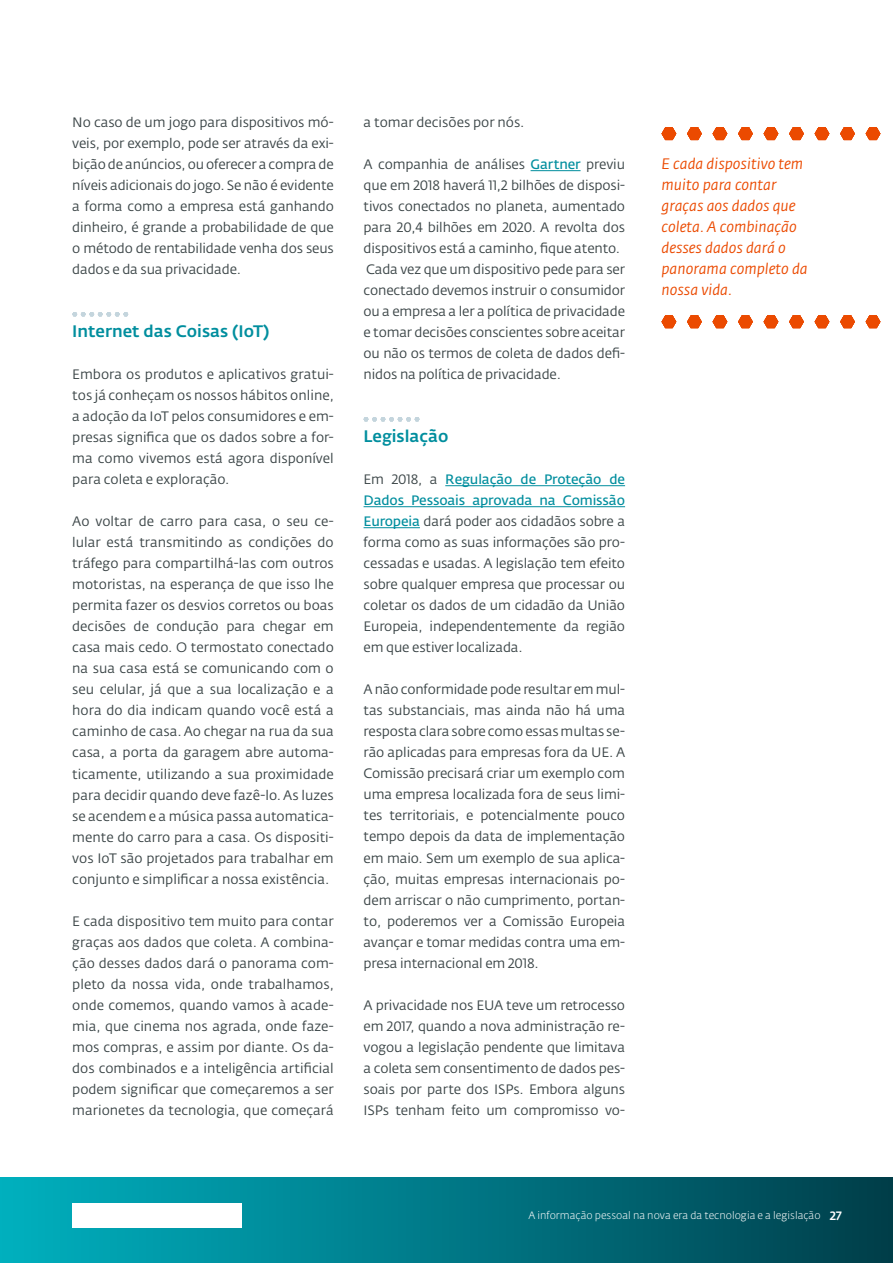
<style>
.page{position:relative;width:893px;height:1263px;background:#fff}
.page>*{position:absolute;margin:0;border:0;box-sizing:border-box;transform-origin:0 0}
.t1{font:500 16.5px "Fedra Sans Alt Pro";color:#008e9e}
.t2{font:italic 15px/21px "Fedra Sans Alt Pro";color:#eb4a00}
.t3{font:13.5px/21px "Fedra Sans Alt Pro";letter-spacing:-.01em;color:#3a4446;text-align:justify}
.t4{font:300 10.5px "Fedra Sans Alt Pro";color:#fff}
.s1{font-weight:600;color:#008e9e}
.s2{font-weight:500;font-size:12px}
</style>
<div class="page">
<svg style="left:72px;top:312px;width:56px;height:4px"></svg>
<hr style="left:531px;top:170px;width:50px;height:1px;background:#008e9e">
<hr style="left:445px;top:485px;width:180px;height:1px;background:#008e9e">
<hr style="left:364px;top:506px;width:261px;height:1px;background:#008e9e">
<hr style="left:364px;top:527px;width:56px;height:1px;background:#008e9e">
<svg style="left:364px;top:417px;width:55px;height:4px"></svg>
<div style="left:0;top:1178px;width:893px;height:85px;background:linear-gradient(to right,#00b1c0,#003f4b)"></div>
<img style="left:72px;top:1203px;width:169px;height:24px">
<svg style="left:661px;top:315px;width:15px;height:13px"></svg>
<svg style="left:687px;top:315px;width:15px;height:13px"></svg>
<svg style="left:713px;top:315px;width:14px;height:13px"></svg>
<svg style="left:738px;top:315px;width:15px;height:13px"></svg>
<svg style="left:764px;top:315px;width:14px;height:13px"></svg>
<svg style="left:789px;top:315px;width:15px;height:13px"></svg>
<svg style="left:815px;top:315px;width:14px;height:13px"></svg>
<svg style="left:840px;top:315px;width:15px;height:13px"></svg>
<svg style="left:866px;top:315px;width:14px;height:13px"></svg>
<svg style="left:661px;top:127px;width:15px;height:13px"></svg>
<svg style="left:687px;top:127px;width:15px;height:13px"></svg>
<svg style="left:713px;top:127px;width:14px;height:13px"></svg>
<svg style="left:738px;top:127px;width:15px;height:13px"></svg>
<svg style="left:764px;top:127px;width:14px;height:13px"></svg>
<svg style="left:789px;top:127px;width:15px;height:13px"></svg>
<svg style="left:815px;top:127px;width:14px;height:13px"></svg>
<svg style="left:840px;top:127px;width:15px;height:13px"></svg>
<svg style="left:866px;top:127px;width:14px;height:13px"></svg>
<p class="t3" style="left:72px;top:112px;width:263px">No caso de um jogo para dispositivos mó&shy;veis, por exemplo, pode ser através da exi&shy;bição de anúncios, ou oferecer a compra de níveis adicionais do jogo. Se não é evidente a forma como a empresa está ganhando dinheiro, é grande a probabilidade de que o método de rentabilidade venha dos seus dados e da sua privacidade.</p>
<p class="t1" style="left:72px;top:321px;width:199px">Internet das Coisas (IoT)</p>
<p class="t3" style="left:72px;top:364px;width:263px">Embora os produtos e aplicativos gratui&shy;tos já conheçam os nossos hábitos online, a adoção da IoT pelos consumidores e em&shy;presas significa que os dados sobre a for&shy;ma como vivemos está agora disponível para coleta e exploração.</p>
<p class="t3" style="left:72px;top:511px;width:263px">Ao voltar de carro para casa, o seu ce&shy;lular está transmitindo as condições do tráfego para compartilhá-las com outros motoristas, na esperança de que isso lhe permita fazer os desvios corretos ou boas decisões de condução para chegar em casa mais cedo. O termostato conectado na sua casa está se comunicando com o seu celular, já que a sua localização e a hora do dia indicam quando você está a caminho de casa. Ao chegar na rua da sua casa, a porta da garagem abre automa&shy;ticamente, utilizando a sua proximidade para decidir quando deve fazê-lo. As luzes se acendem e a música passa automatica&shy;mente do carro para a casa. Os dispositi&shy;vos IoT são projetados para trabalhar em conjunto e simplificar a nossa existência.</p>
<p class="t3" style="left:72px;top:910px;width:263px">E cada dispositivo tem muito para contar graças aos dados que coleta. A combina&shy;ção desses dados dará o panorama com&shy;pleto da nossa vida, onde trabalhamos, onde comemos, quando vamos à acade&shy;mia, que cinema nos agrada, onde faze&shy;mos compras, e assim por diante. Os da&shy;dos combinados e a inteligência artificial podem significar que começaremos a ser marionetes da tecnologia, que começará</p>
<p class="t3" style="left:364px;top:112px;width:162px">a tomar decisões por nós.</p>
<p class="t3" style="left:364px;top:154px;width:263px;text-align:left">A companhia de análises <span class="s1">Gartner</span> previu que em 2018 haverá 11,2 bilhões de disposi&shy;tivos conectados no planeta, aumentado para 20,4 bilhões em 2020. A revolta dos dispositivos está a caminho, fique atento.<br>Cada vez que um dispositivo pede para ser conectado devemos instruir o consumidor ou a empresa a ler a política de privacidade e tomar decisões conscientes sobre aceitar ou não os termos de coleta de dados defi&shy;nidos na política de privacidade.</p>
<p class="t1" style="left:364px;top:426px;width:86px">Legislação</p>
<p class="t3" style="left:364px;top:469px;width:263px">Em 2018, a <span class="s1">Regulação de Proteção de Dados Pessoais aprovada na Comissão Europeia</span> dará poder aos cidadãos sobre a forma como as suas informações são pro&shy;cessadas e usadas. A legislação tem efeito sobre qualquer empresa que processar ou coletar os dados de um cidadão da União Europeia, independentemente da região em que estiver localizada.</p>
<p class="t3" style="left:364px;top:679px;width:263px">A não conformidade pode resultar em mul&shy;tas substanciais, mas ainda não há uma resposta clara sobre como essas multas se&shy;rão aplicadas para empresas fora da UE. A Comissão precisará criar um exemplo com uma empresa localizada fora de seus limi&shy;tes territoriais, e potencialmente pouco tempo depois da data de implementação em maio. Sem um exemplo de sua aplica&shy;ção, muitas empresas internacionais po&shy;dem arriscar o não cumprimento, portan&shy;to, poderemos ver a Comissão Europeia avançar e tomar medidas contra uma em&shy;presa internacional em 2018.</p>
<p class="t3" style="left:364px;top:994px;width:263px">A privacidade nos EUA teve um retrocesso em 2017, quando a nova administração re&shy;vogou a legislação pendente que limitava a coleta sem consentimento de dados pes&shy;soais por parte dos ISPs. Embora alguns ISPs tenham feito um compromisso vo-</p>
<p class="t2" style="left:662px;top:154px;width:148px">E cada dispositivo tem muito para contar graças aos dados que coleta. A combinação desses dados dará o panorama completo da nossa vida.</p>
<p class="t4" style="left:528px;top:1209px;width:315px">A informação pessoal na nova era da tecnologia e a legislação <span class="s2">27</span></p>
</div>
